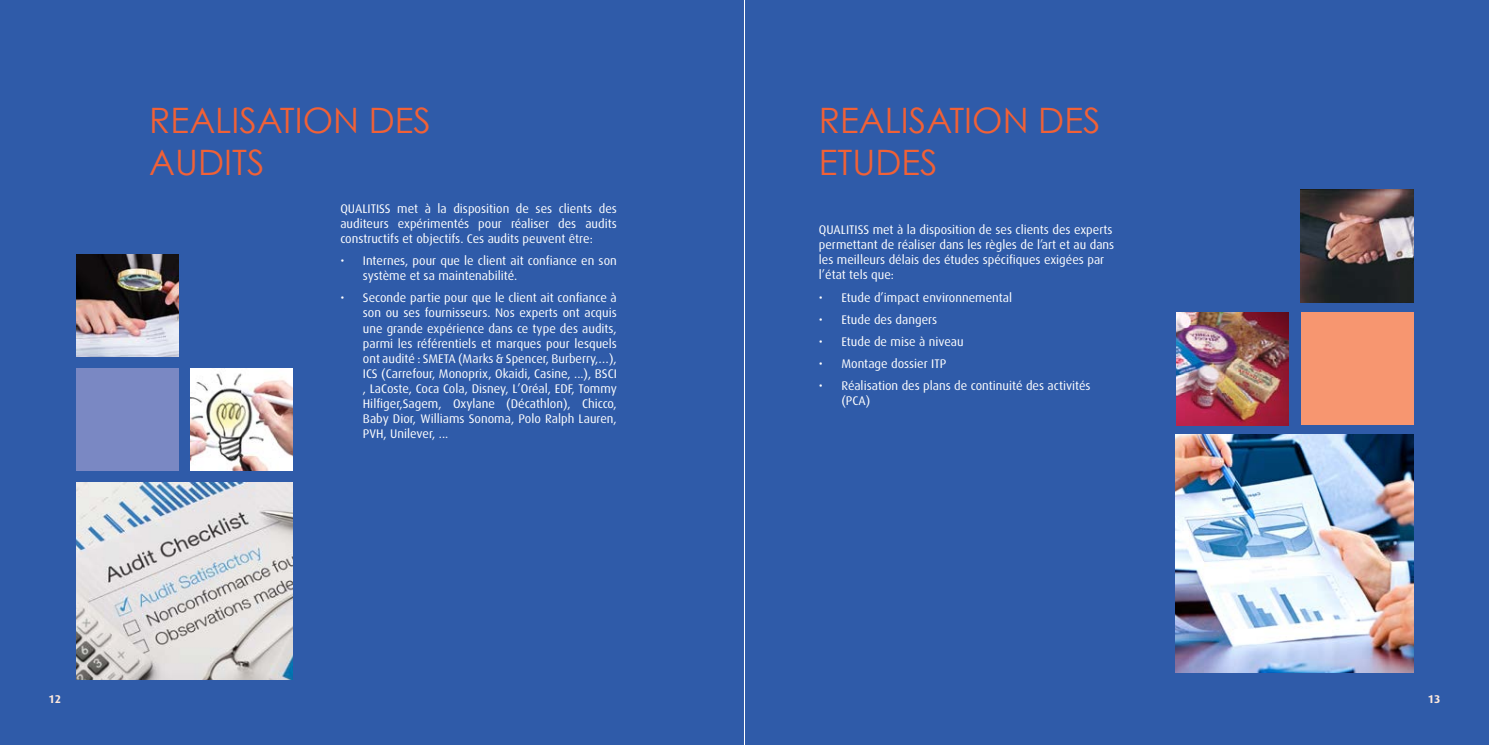
<style>
.page{position:relative;width:1489px;height:745px;background:#fff}
.page>*{position:absolute;margin:0;border:0;box-sizing:border-box;transform-origin:0 0}
.t1{font:35px/42px "Century Gothic";color:#f16136}
.t2{font:12.5px/15px "Dax";color:#fff}
.t3{font:700 11.25px "Dax";color:#fee9dc}
</style>
<div class="page">
<div style="left:0;top:0;width:1488px;height:744px;background:#2f5ba9"></div>
<img style="left:1175px;top:434px;width:237px;height:238px">
<div style="left:1300px;top:312px;width:113px;height:113px;background:#f79670"></div>
<img style="left:1176px;top:312px;width:112px;height:113px">
<img style="left:1300px;top:189px;width:113px;height:113px">
<div style="left:76px;top:368px;width:103px;height:102px;background:#7a88c3"></div>
<img style="left:190px;top:368px;width:103px;height:102px">
<img style="left:76px;top:254px;width:103px;height:102px">
<img style="left:76px;top:482px;width:217px;height:196px">
<hr style="left:744px;top:0;width:1px;height:744px;background:#fff">
<h1 class="t1" style="left:149px;top:99px;width:283px">REALISATION DES<br>AUDITS</h1>
<p class="t2" style="left:340px;top:201px;width:278px;text-align:justify">QUALITISS met à la disposition de ses clients des auditeurs expérimentés pour réaliser des audits constructifs et objectifs. Ces audits peuvent être:</p>
<p class="t2" style="left:363px;top:253px;width:255px;text-indent:-22px">• Internes, pour que le client ait confiance en son système et sa maintenabilité.</p>
<p class="t2" style="left:363px;top:290px;width:255px;text-align:justify;text-indent:-22px">• Seconde partie pour que le client ait confiance à son ou ses fournisseurs. Nos experts ont acquis une grande expérience dans ce type des audits, parmi les référentiels et marques pour lesquels ont audité : SMETA (Marks &amp; Spencer, Burberry,…), ICS (Carrefour, Monoprix, Okaidi, Casine, ...), BSCI , LaCoste, Coca Cola, Disney, L’Oréal, EDF, Tommy Hilfiger,Sagem, Oxylane (Décathlon), Chicco, Baby Dior, Williams Sonoma, Polo Ralph Lauren, PVH, Unilever, ...</p>
<h1 class="t1" style="left:818px;top:99px;width:283px">REALISATION DES<br>ETUDES</h1>
<p class="t2" style="left:818px;top:222px;width:297px">QUALITISS met à la disposition de ses clients des experts permettant de réaliser dans les règles de l’art et au dans les meilleurs délais des études spécifiques exigées par l’état tels que:</p>
<p class="t2" style="left:818px;top:289px;width:195px">• Etude d’impact environnemental</p>
<p class="t2" style="left:818px;top:312px;width:120px">• Etude des dangers</p>
<p class="t2" style="left:818px;top:334px;width:146px">• Etude de mise à niveau</p>
<p class="t2" style="left:818px;top:356px;width:129px">• Montage dossier ITP</p>
<p class="t2" style="left:841px;top:378px;width:251px;text-indent:-22px">• Réalisation des plans de continuité des activités (PCA)</p>
<p class="t3" style="left:49px;top:691px;width:14px">12</p>
<p class="t3" style="left:1427px;top:691px;width:14px">13</p>
</div>
